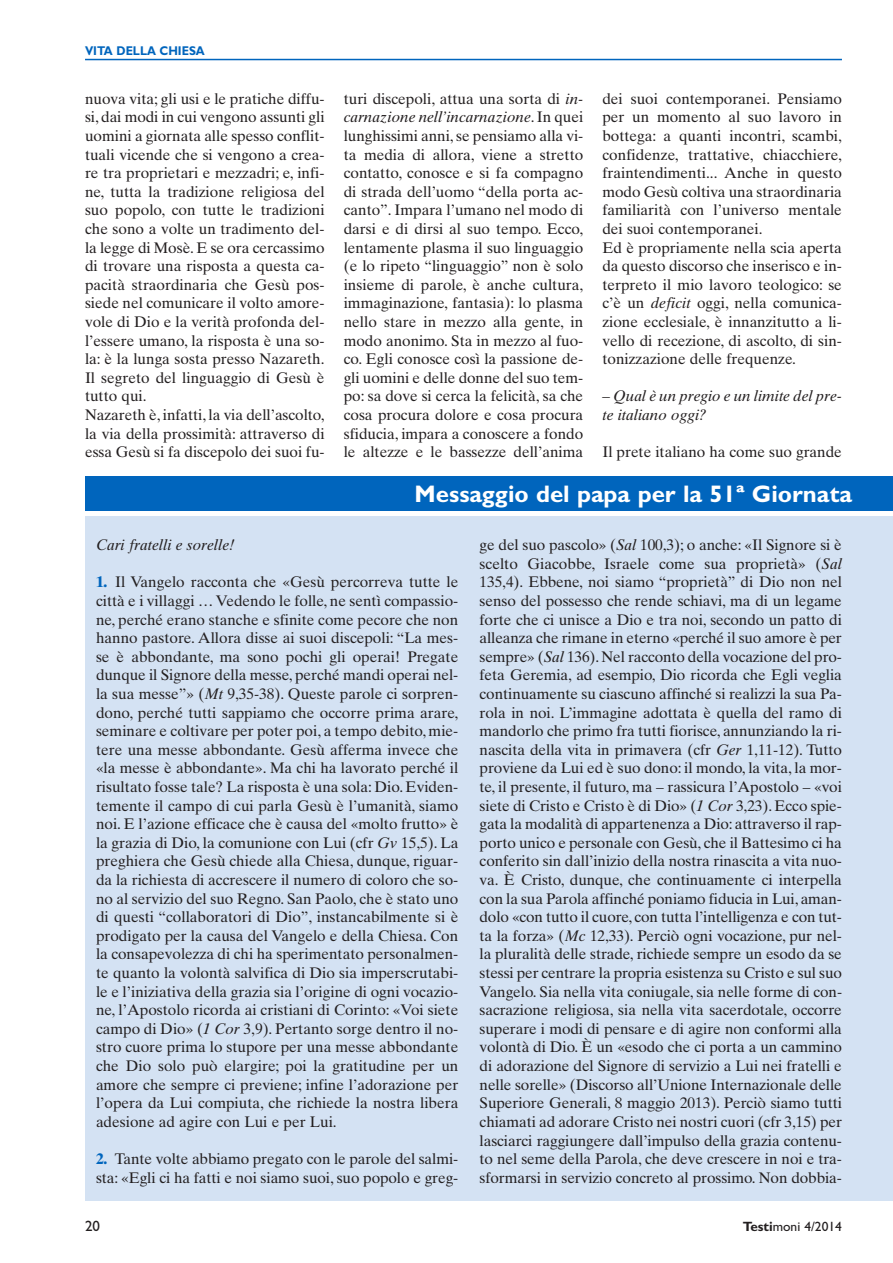
<style>
.page{position:relative;width:893px;height:1263px;background:#fff}
.page>*{position:absolute;margin:0;border:0;box-sizing:border-box;transform-origin:0 0}
.t1{font:700 24px "Gill Sans";color:#fff}
.t2{font:15.3px/18.6px "Times Ten";color:#231f20}
.t3{font:italic 15.3px/18.6px "Times Ten";color:#231f20}
.t4{font:15px "Gill Sans";color:#231f20}
.t5{font:13.5px "Gill Sans";color:#231f20}
.t6{font:700 12.75px "Gill Sans";color:#0065bd;scale:.9 1}
.s1{font-style:italic}
.s2{font-weight:700;color:#0065bd}
.s3{font-weight:700}
</style>
<div class="page">
<hr style="left:85px;top:59px;width:757px;height:1px;background:#0065bd">
<div style="left:85px;top:516px;width:808px;height:685px;background:#d4e2f3"></div>
<div style="left:85px;top:476px;width:808px;height:34px;background:#0065bd"></div>
<p class="t6" style="left:85px;top:46px;width:135px">VITA DELLA CHIESA</p>
<p class="t2" style="left:85px;top:91px;width:241px">nuova vita; gli usi e le pratiche diffu&shy;si, dai modi in cui vengono assunti gli uomini a giornata alle spesso conflit&shy;tuali vicende che si vengono a crea&shy;re tra proprietari e mezzadri; e, infi&shy;ne, tutta la tradizione religiosa del suo popolo, con tutte le tradizioni che sono a volte un tradimento del&shy;la legge di Mosè. E se ora cercassimo di trovare una risposta a questa ca&shy;pacità straordinaria che Gesù pos&shy;siede nel comunicare il volto amore&shy;vole di Dio e la verità profonda del&shy;l’essere umano, la risposta è una so&shy;la: è la lunga sosta presso Nazareth.<br>Il segreto del linguaggio di Gesù è tutto qui.<br>Nazareth è, infatti, la via dell’ascolto, la via della prossimità: attraverso di essa Gesù si fa discepolo dei suoi fu-</p>
<p class="t2" style="left:344px;top:91px;width:241px;text-align:justify">turi discepoli, attua una sorta di <span class="s1">in&shy;carnazione nell’incarnazione</span>. In quei lunghissimi anni, se pensiamo alla vi&shy;ta media di allora, viene a stretto contatto, conosce e si fa compagno di strada dell’uomo “della porta ac&shy;canto”. Impara l’umano nel modo di darsi e di dirsi al suo tempo. Ecco, lentamente plasma il suo linguaggio (e lo ripeto “linguaggio” non è solo insieme di parole, è anche cultura, immaginazione, fantasia): lo plasma nello stare in mezzo alla gente, in modo anonimo. Sta in mezzo al fuo&shy;co. Egli conosce così la passione de&shy;gli uomini e delle donne del suo tem&shy;po: sa dove si cerca la felicità, sa che cosa procura dolore e cosa procura sfiducia, impara a conoscere a fondo le altezze e le bassezze dell’anima</p>
<p class="t2" style="left:602px;top:91px;width:241px">dei suoi contemporanei. Pensiamo per un momento al suo lavoro in bottega: a quanti incontri, scambi, confidenze, trattative, chiacchiere, fraintendimenti... Anche in questo modo Gesù coltiva una straordinaria familiarità con l’universo mentale dei suoi contemporanei.<br>Ed è propriamente nella scia aperta da questo discorso che inserisco e in&shy;terpreto il mio lavoro teologico: se c’è un <span class="s1">deficit</span> oggi, nella comunica&shy;zione ecclesiale, è innanzitutto a li&shy;vello di recezione, di ascolto, di sin&shy;tonizzazione delle frequenze.</p>
<p class="t3" style="left:602px;top:388px;width:241px">– Qual è un pregio e un limite del pre&shy;te italiano oggi?</p>
<p class="t2" style="left:602px;top:444px;width:241px">Il prete italiano ha come suo grande</p>
<h1 class="t1" style="left:415px;top:485px;width:439px">Messaggio del papa per la 51ª Giornata</h1>
<p class="t3" style="left:96px;top:537px;width:140px">Cari fratelli e sorelle!</p>
<p class="t2" style="left:96px;top:574px;width:364px;text-align:justify"><span class="s2">1.</span> Il Vangelo racconta che «Gesù percorreva tutte le città e i villaggi … Vedendo le folle, ne sentì compassio&shy;ne, perché erano stanche e sfinite come pecore che non hanno pastore. Allora disse ai suoi discepoli: “La mes&shy;se è abbondante, ma sono pochi gli operai! Pregate dunque il Signore della messe, perché mandi operai nel&shy;la sua messe”» (<span class="s1">Mt</span> 9,35-38). Queste parole ci sorpren&shy;dono, perché tutti sappiamo che occorre prima arare, seminare e coltivare per poter poi, a tempo debito, mie&shy;tere una messe abbondante. Gesù afferma invece che «la messe è abbondante». Ma chi ha lavorato perché il risultato fosse tale? La risposta è una sola: Dio. Eviden&shy;temente il campo di cui parla Gesù è l’umanità, siamo noi. E l’azione efficace che è causa del «molto frutto» è la grazia di Dio, la comunione con Lui (cfr <span class="s1">Gv</span> 15,5). La preghiera che Gesù chiede alla Chiesa, dunque, riguar&shy;da la richiesta di accrescere il numero di coloro che so&shy;no al servizio del suo Regno. San Paolo, che è stato uno di questi “collaboratori di Dio”, instancabilmente si è prodigato per la causa del Vangelo e della Chiesa. Con la consapevolezza di chi ha sperimentato personalmen&shy;te quanto la volontà salvifica di Dio sia imperscrutabi&shy;le e l’iniziativa della grazia sia l’origine di ogni vocazio&shy;ne, l’Apostolo ricorda ai cristiani di Corinto: «Voi siete campo di Dio» (<span class="s1">1 Cor</span> 3,9). Pertanto sorge dentro il no&shy;stro cuore prima lo stupore per una messe abbondante che Dio solo può elargire; poi la gratitudine per un amore che sempre ci previene; infine l’adorazione per l’opera da Lui compiuta, che richiede la nostra libera adesione ad agire con Lui e per Lui.</p>
<p class="t2" style="left:96px;top:1151px;width:364px"><span class="s2">2.</span> Tante volte abbiamo pregato con le parole del salmi&shy;sta: «Egli ci ha fatti e noi siamo suoi, suo popolo e greg-</p>
<p class="t2" style="left:480px;top:537px;width:364px;text-align:justify">ge del suo pascolo» (<span class="s1">Sal</span> 100,3); o anche: «Il Signore si è scelto Giacobbe, Israele come sua proprietà» (<span class="s1">Sal </span>135,4). Ebbene, noi siamo “proprietà” di Dio non nel senso del possesso che rende schiavi, ma di un legame forte che ci unisce a Dio e tra noi, secondo un patto di alleanza che rimane in eterno «perché il suo amore è per sempre» (<span class="s1">Sal</span> 136). Nel racconto della vocazione del pro&shy;feta Geremia, ad esempio, Dio ricorda che Egli veglia continuamente su ciascuno affinché si realizzi la sua Pa&shy;rola in noi. L’immagine adottata è quella del ramo di mandorlo che primo fra tutti fiorisce, annunziando la ri&shy;nascita della vita in primavera (cfr <span class="s1">Ger</span> 1,11-12). Tutto proviene da Lui ed è suo dono: il mondo, la vita, la mor&shy;te, il presente, il futuro, ma – rassicura l’Apostolo – «voi siete di Cristo e Cristo è di Dio» (<span class="s1">1 Cor</span> 3,23). Ecco spie&shy;gata la modalità di appartenenza a Dio: attraverso il rap&shy;porto unico e personale con Gesù, che il Battesimo ci ha conferito sin dall’inizio della nostra rinascita a vita nuo&shy;va. È Cristo, dunque, che continuamente ci interpella con la sua Parola affinché poniamo fiducia in Lui, aman&shy;dolo «con tutto il cuore, con tutta l’intelligenza e con tut&shy;ta la forza» (<span class="s1">Mc</span> 12,33). Perciò ogni vocazione, pur nel&shy;la pluralità delle strade, richiede sempre un esodo da se stessi per centrare la propria esistenza su Cristo e sul suo Vangelo. Sia nella vita coniugale, sia nelle forme di con&shy;sacrazione religiosa, sia nella vita sacerdotale, occorre superare i modi di pensare e di agire non conformi alla volontà di Dio. È un «esodo che ci porta a un cammino di adorazione del Signore di servizio a Lui nei fratelli e nelle sorelle» (Discorso all’Unione Internazionale delle Superiore Generali, 8 maggio 2013). Perciò siamo tutti chiamati ad adorare Cristo nei nostri cuori (cfr 3,15) per lasciarci raggiungere dall’impulso della grazia contenu&shy;to nel seme della Parola, che deve crescere in noi e tra&shy;sformarsi in servizio concreto al prossimo. Non dobbia-</p>
<p class="t4" style="left:85px;top:1221px;width:16px">20</p>
<p class="t5" style="left:743px;top:1222px;width:101px"><span class="s3">Testi</span>moni 4/2014</p>
</div>
